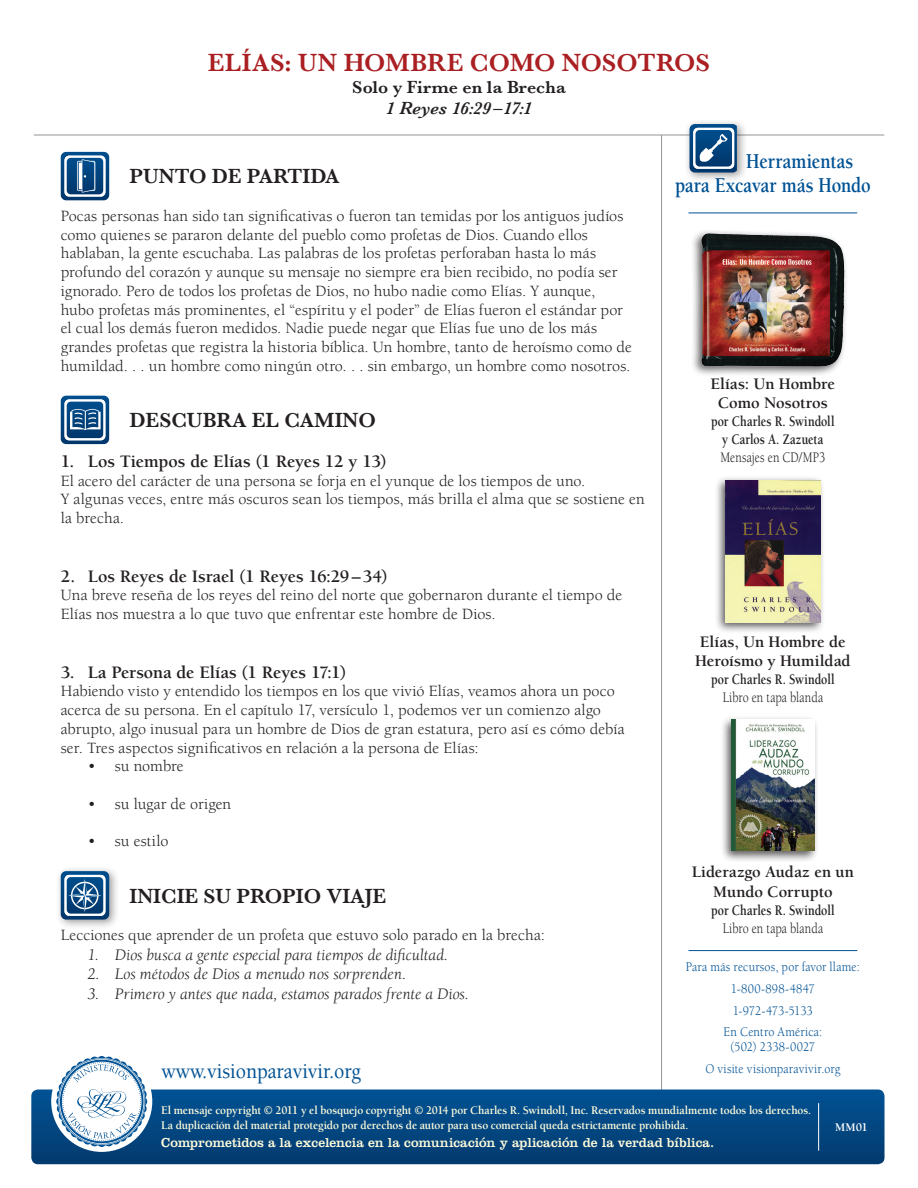
<style>
.page{position:relative;width:918px;height:1188px;background:#fff}
.page>*{position:absolute;margin:0;border:0;box-sizing:border-box;transform-origin:0 0}
.t1{font:600 25.5px "Baskerville";color:#aa1f22}
.t2{font:500 22.05px "Berkeley";color:#005294;scale:.9 1}
.t3{font:700 21.75px/24px "Berkeley";color:#005294;scale:.85 1}
.t4{font:600 21px "Baskerville";color:#231f20}
.t5{font:700 18px "Berkeley";letter-spacing:-.005em;color:#231f20}
.t6{font:600 18px "Baskerville";color:#231f20}
.t7{font:italic 600 18px "Baskerville";letter-spacing:-.01em;color:#231f20}
.t8{font:italic 16.5px "Berkeley";color:#231f20}
.t9{font:700 16.5px/19.5px "Berkeley";letter-spacing:-.005em;color:#231f20;text-align:center}
.t10{font:16.2px/18.8px "Berkeley";color:#231f20}
.t11{font:700 15px/18px "Berkeley";letter-spacing:-.005em;color:#231f20;text-align:center;scale:.8 1}
.t12{font:15px "Berkeley";letter-spacing:.005em;color:#231f20;scale:.8 1}
.t13{font:13.5px/21.8px "Berkeley";letter-spacing:.01em;color:#005294;text-align:center;scale:.9 1}
.t14{font:13.5px "Clarendon";letter-spacing:-.005em;color:#fffcdc}
.t15{font:700 12px/15px "Berkeley";letter-spacing:-.01em;color:#fffcdc;scale:.95 1}
.t16{font:700 12px "Berkeley";color:#fff}
</style>
<div class="page">
<hr style="left:661px;top:135px;width:1px;height:962px;background:#939598">
<hr style="left:34px;top:135px;width:850px;height:1px;background:#939598">
<div style="left:31px;top:1090px;width:854px;height:74px;background:linear-gradient(to bottom,#015294,#043b6f);border-radius:7px"></div>
<div style="left:51px;top:1051px;width:101px;height:101px;background:#fff;border-radius:50%"></div>
<hr style="left:818px;top:1103px;width:1px;height:48px;background:#fff">
<svg style="left:56px;top:1056px;width:91px;height:91px"></svg>
<hr style="left:688px;top:213px;width:169px;height:1px;background:#005294">
<hr style="left:688px;top:950px;width:169px;height:1px;background:#005294">
<div style="left:684px;top:119px;width:63px;height:64px;background:#231f20;opacity:.45"></div>
<svg style="left:690px;top:124px;width:47px;height:49px"></svg>
<div style="left:691px;top:228px;width:158px;height:149px;background:#231f20;opacity:.75"></div>
<img style="left:700px;top:231px;width:146px;height:136px">
<svg style="left:61px;top:152px;width:48px;height:48px"></svg>
<svg style="left:61px;top:396px;width:48px;height:48px"></svg>
<div style="left:56px;top:866px;width:64px;height:64px;background:#231f20;opacity:.45"></div>
<svg style="left:61px;top:871px;width:48px;height:49px"></svg>
<div style="left:720px;top:715px;width:100px;height:147px;background:#231f20;opacity:.75"></div>
<img style="left:731px;top:720px;width:84px;height:131px">
<div style="left:714px;top:475px;width:111px;height:158px;background:#231f20;opacity:.75"></div>
<img style="left:726px;top:480px;width:94px;height:142px">
<h1 class="t1" style="left:208px;top:48px;width:504px">ELÍAS: UN HOMBRE COMO NOSOTROS</h1>
<p class="t6" style="left:352px;top:76px;width:215px">SOLO Y FIRME EN LA BRECHA</p>
<p class="t7" style="left:386px;top:98px;width:148px">1 Reyes 16:29 –17:1</p>
<p class="t4" style="left:129px;top:164px;width:212px">PUNTO DE PARTIDA</p>
<p class="t10" style="left:61px;top:207px;width:573px">Pocas personas han sido tan significativas o fueron tan temidas por los antiguos judíos como quienes se pararon delante del pueblo como profetas de Dios. Cuando ellos hablaban, la gente escuchaba. Las palabras de los profetas perforaban hasta lo más profundo del corazón y aunque su mensaje no siempre era bien recibido, no podía ser ignorado. Pero de todos los profetas de Dios, no hubo nadie como Elías. Y aunque, hubo profetas más prominentes, el “espíritu y el poder” de Elías fueron el estándar por el cual los demás fueron medidos. Nadie puede negar que Elías fue uno de los más grandes profetas que registra la historia bíblica. Un hombre, tanto de heroísmo como de humildad. . . un hombre como ningún otro. . . sin embargo, un hombre como nosotros.</p>
<p class="t4" style="left:129px;top:408px;width:248px">DESCUBRA EL CAMINO</p>
<p class="t5" style="left:61px;top:452px;width:327px">1. Los Tiempos de Elías (1 Reyes 12 y 13)</p>
<p class="t10" style="left:61px;top:472px;width:586px">El acero del carácter de una persona se forja en el yunque de los tiempos de uno.<br>Y algunas veces, entre más oscuros sean los tiempos, más brilla el alma que se sostiene en la brecha.</p>
<p class="t5" style="left:61px;top:566px;width:328px">2. Los Reyes de Israel (1 Reyes 16:29–34)</p>
<p class="t10" style="left:61px;top:586px;width:563px">Una breve reseña de los reyes del reino del norte que gobernaron durante el tiempo de<br>Elías nos muestra a lo que tuvo que enfrentar este hombre de Dios.</p>
<p class="t5" style="left:61px;top:662px;width:287px">3. La Persona de Elías (1 Reyes 17:1)</p>
<p class="t10" style="left:61px;top:682px;width:565px">Habiendo visto y entendido los tiempos en los que vivió Elías, veamos ahora un poco acerca de su persona. En el capítulo 17, versículo 1, podemos ver un comienzo algo abrupto, algo inusual para un hombre de Dios de gran estatura, pero así es cómo debía ser. Tres aspectos significativos en relación a la persona de Elías:</p>
<p class="t10" style="left:88px;top:757px;width:98px">• su nombre</p>
<p class="t10" style="left:88px;top:795px;width:145px">• su lugar de origen</p>
<p class="t10" style="left:88px;top:832px;width:82px">• su estilo</p>
<p class="t4" style="left:129px;top:884px;width:258px">INICIE SU PROPIO VIAJE</p>
<p class="t10" style="left:61px;top:926px;width:486px">Lecciones que aprender de un profeta que estuvo solo parado en la brecha:</p>
<p class="t8" style="left:88px;top:946px;width:362px">1. Dios busca a gente especial para tiempos de dificultad.</p>
<p class="t8" style="left:88px;top:966px;width:320px">2. Los métodos de Dios a menudo nos sorprenden.</p>
<p class="t8" style="left:88px;top:985px;width:383px">3. Primero y antes que nada, estamos parados frente a Dios.</p>
<h2 class="t2" style="left:162px;top:1060px;width:223px">www.visionparavivir.org</h2>
<h3 class="t3" style="left:675px;top:150px;width:232px;text-indent:71px">Herramientas para Excavar más Hondo</h3>
<p class="t9" style="left:710px;top:374px;width:126px">Elías: Un Hombre<br>Como Nosotros</p>
<p class="t11" style="left:711px;top:413px;width:156px">por Charles R. Swindoll y Carlos A. Zazueta</p>
<p class="t12" style="left:720px;top:450px;width:132px">Mensajes en CD/MP3</p>
<p class="t9" style="left:695px;top:632px;width:157px;text-align:left">Elías, Un Hombre de<br>Heroísmo y Humildad</p>
<p class="t11" style="left:711px;top:671px;width:156px">por Charles R. Swindoll</p>
<p class="t12" style="left:723px;top:690px;width:127px">Libro en tapa blanda</p>
<p class="t9" style="left:692px;top:862px;width:164px">Liderazgo Audaz en un<br>Mundo Corrupto</p>
<p class="t11" style="left:711px;top:901px;width:156px">por Charles R. Swindoll</p>
<p class="t12" style="left:723px;top:920px;width:127px">Libro en tapa blanda</p>
<p class="t13" style="left:686px;top:956px;width:195px">Para más recursos, por favor llame:<br>1-800-898-4847<br>1-972-473-5133<br>En Centro América:</p>
<p class="t13" style="left:705px;top:1037px;width:152px">(502) 2338-0027<br>O visite visionparavivir.org</p>
<p class="t15" style="left:161px;top:1103px;width:686px">El mensaje copyright © 2011 y el bosquejo copyright © 2014 por Charles R. Swindoll, Inc. Reservados mundialmente todos los derechos.<br>La duplicación del material protegido por derechos de autor para uso comercial queda estrictamente prohibida.</p>
<p class="t14" style="left:161px;top:1135px;width:555px">Comprometidos a la excelencia en la comunicación y aplicación de la verdad bíblica.</p>
<p class="t16" style="left:835px;top:1121px;width:34px">MM01</p>
</div>
